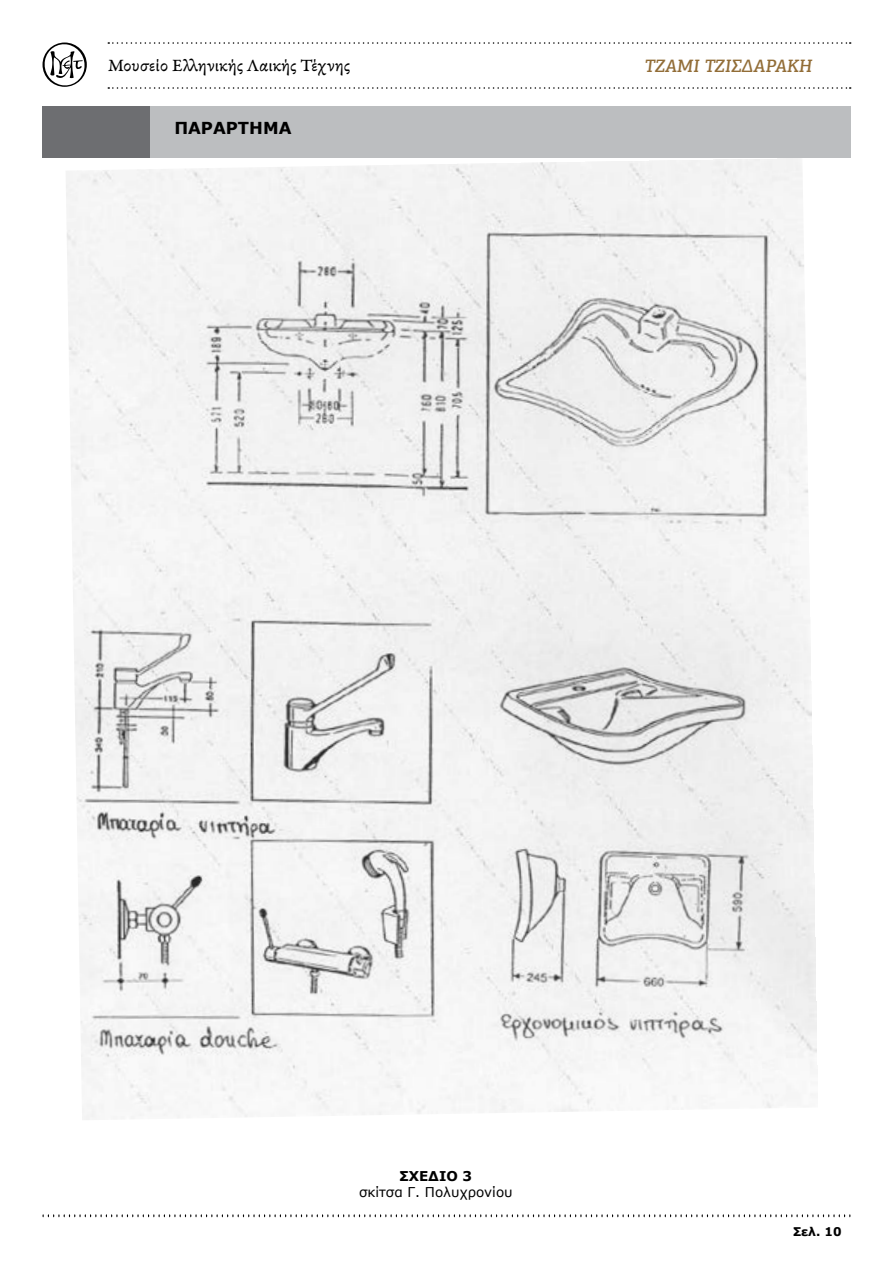
<style>
.page{position:relative;width:893px;height:1263px;background:#fff}
.page>*{position:absolute;margin:0;border:0;box-sizing:border-box;transform-origin:0 0}
.t1{font:18.3px "Garamond Premr Pro Capt";color:#000}
.t2{font:italic 500 18px "PF Centro Slab Pro";color:#926d37}
.t3{font:700 16.5px "Verdana";color:#000}
.t4{font:13.5px "Verdana";color:#000}
.t5{font:700 13.5px "Verdana";color:#000}
.t6{font:700 12px "Verdana";color:#000}
</style>
<div class="page">
<div style="left:43px;top:106px;width:107px;height:51px;background:#6d6e71"></div>
<div style="left:150px;top:106px;width:700px;height:51px;background:#bcbec0"></div>
<svg style="left:43px;top:42px;width:44px;height:45px"></svg>
<svg style="left:43px;top:1214px;width:807px;height:3px"></svg>
<svg style="left:108px;top:42px;width:743px;height:2px"></svg>
<svg style="left:108px;top:87px;width:743px;height:2px"></svg>
<img style="left:66px;top:158px;width:751px;height:962px">
<p class="t1" style="left:108px;top:55px;width:244px">Μουσείο Ελληνικής Λαικής Τέχνης</p>
<p class="t2" style="left:645px;top:54px;width:169px">ΤΖΑΜΙ ΤΖΙΣΔΑΡΑΚΗ</p>
<p class="t3" style="left:174px;top:116px;width:119px">ΠΑΡΑΡΤΗΜΑ</p>
<p class="t5" style="left:399px;top:1166px;width:74px">ΣΧΕΔΙΟ 3</p>
<p class="t4" style="left:359px;top:1182px;width:155px">σκίτσα Γ. Πολυχρονίου</p>
<p class="t6" style="left:793px;top:1223px;width:50px">Σελ. 10</p>
</div>
